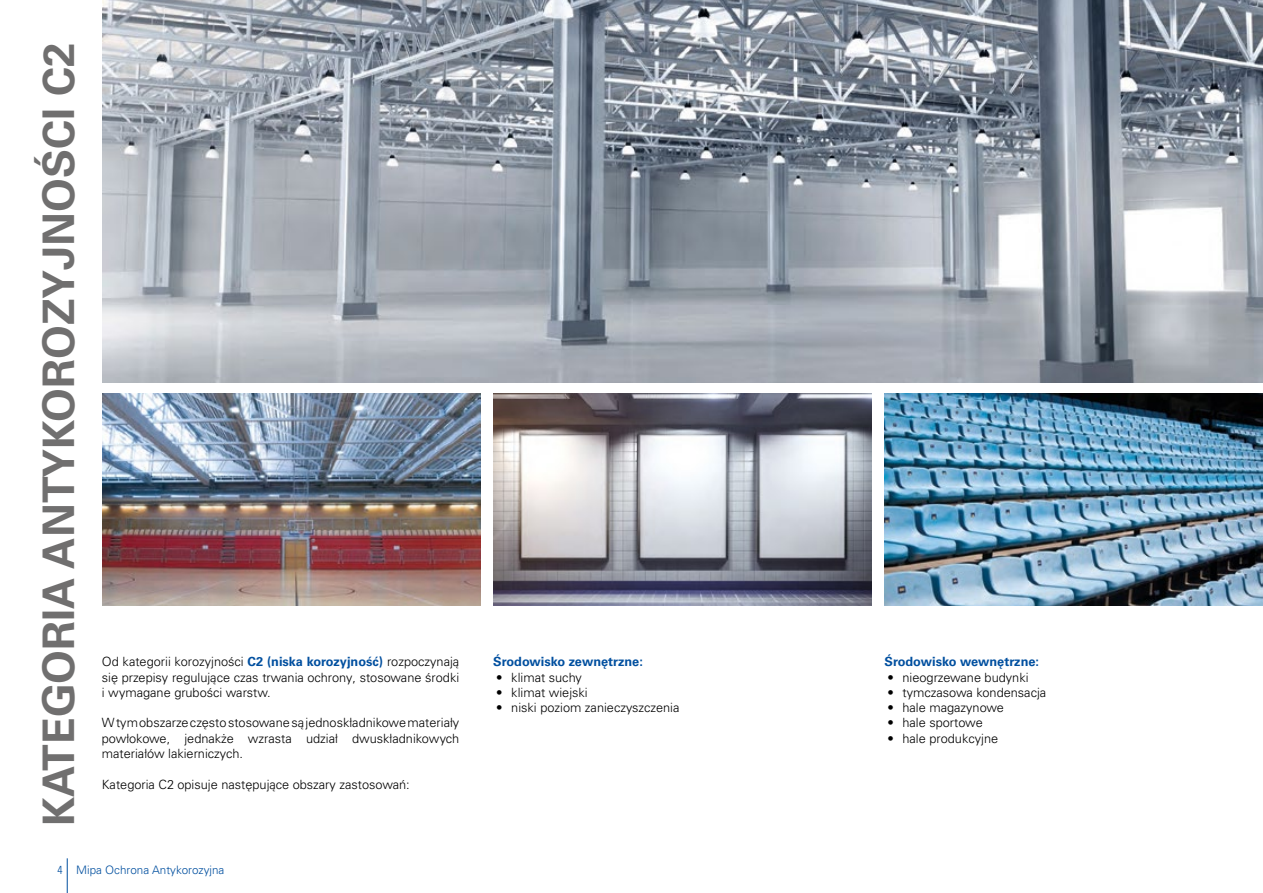
<style>
.page{position:relative;width:1263px;height:893px;background:#fff}
.page>*{position:absolute;margin:0;border:0;box-sizing:border-box;transform-origin:0 0}
.t1{font:700 43.5px "Univers LT Pro 65";color:#706f6f}
.t2{font:300 12.75px/15.3px "Univers LT Pro 45";color:#000;text-align:justify}
.t3{font:700 12.75px "Univers LT Pro 65";color:#004f9f}
.t4{font:300 11.7px "Univers LT Pro 45";color:#004f9f}
.s1{font-family:"Univers LT Pro 65";font-weight:700;color:#004f9f}
.s2{font-family:"Univers LTCYR 47 Light Cond";font-weight:400}
</style>
<div class="page">
<img style="left:102px;top:0;width:1161px;height:383px">
<img style="left:102px;top:393px;width:378px;height:213px">
<img style="left:493px;top:393px;width:379px;height:213px">
<img style="left:884px;top:393px;width:379px;height:213px">
<hr style="left:67px;top:858px;width:1px;height:35px;background:#004f9f">
<h1 class="t1" style="left:33px;top:826px;width:785px;rotate:-90deg">KATEGORIA ANTYKOROZYJNOŚCI C2</h1>
<p class="t2" style="left:102px;top:654px;width:359px">Od kategorii korozyjności <span class="s1">C2 (niska korozyjność)</span> rozpoczynają się przepisy regulujące czas trwania ochrony, stosowane środki i wymagane grubości warstw.</p>
<p class="t2" style="left:102px;top:715px;width:359px">W tym obszarze często stosowane są jednoskładnikowe materiały powłokowe, jednakże wzrasta udział dwuskładnikowych materiałów lakierniczych.</p>
<p class="t2" style="left:102px;top:776px;width:309px">Kategoria C2 opisuje następujące obszary zastosowań:</p>
<p class="t4" style="left:57px;top:863px;width:168px"><span class="s2">4</span> Mipa Ochrona Antykorozyjna</p>
<p class="t3" style="left:493px;top:654px;width:151px">Środowisko zewnętrzne:</p>
<p class="t2" style="left:496px;top:669px;width:87px">• klimat suchy</p>
<p class="t2" style="left:496px;top:685px;width:93px">• klimat wiejski</p>
<p class="t2" style="left:496px;top:700px;width:185px">• niski poziom zanieczyszczenia</p>
<p class="t3" style="left:884px;top:654px;width:156px">Środowisko wewnętrzne:</p>
<p class="t2" style="left:887px;top:669px;width:143px">• nieogrzewane budynki</p>
<p class="t2" style="left:887px;top:685px;width:160px">• tymczasowa kondensacja</p>
<p class="t2" style="left:887px;top:700px;width:118px">• hale magazynowe</p>
<p class="t2" style="left:887px;top:715px;width:97px">• hale sportowe</p>
<p class="t2" style="left:887px;top:730px;width:112px">• hale produkcyjne</p>
</div>
